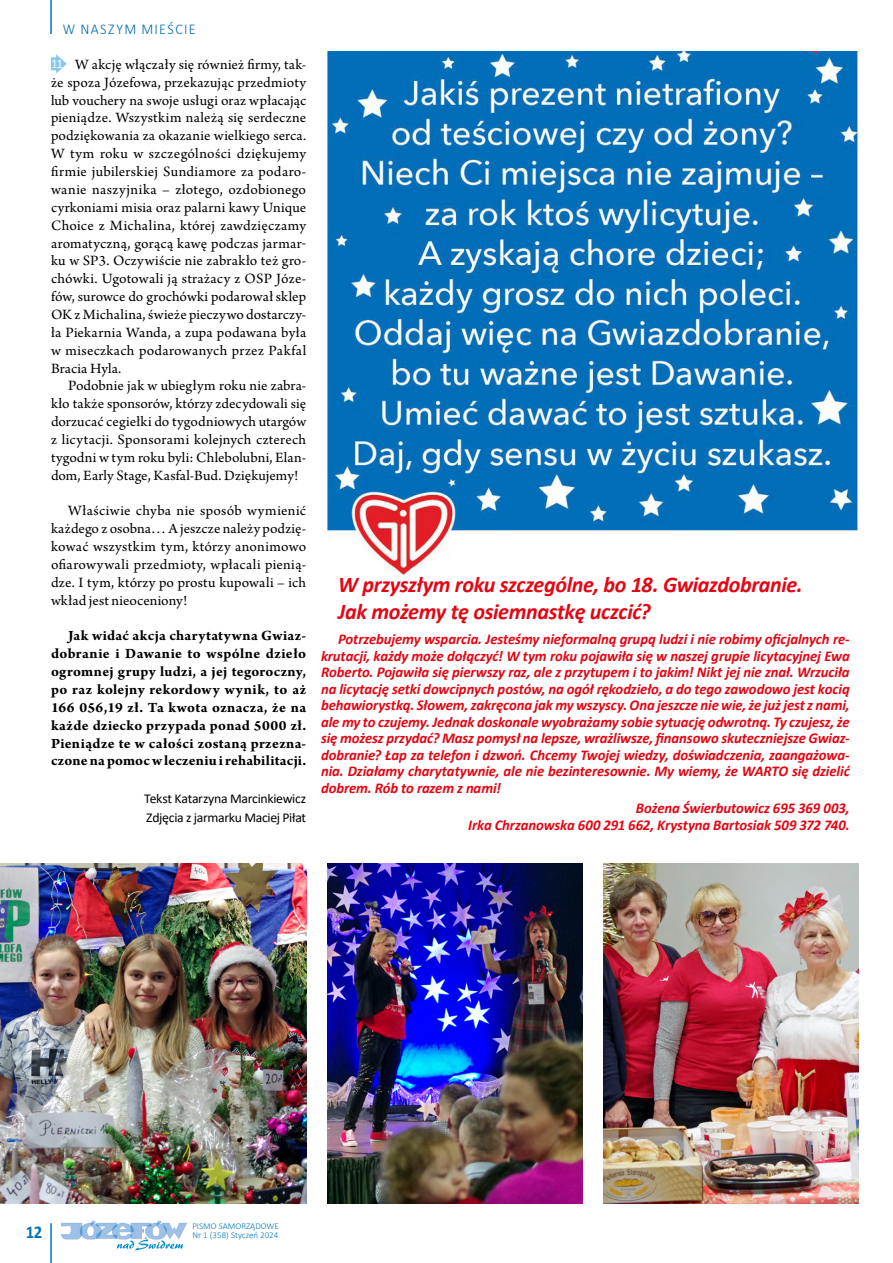
<style>
.page{position:relative;width:893px;height:1263px;background:#fff}
.page>*{position:absolute;margin:0;border:0;box-sizing:border-box;transform-origin:0 0}
.t1{font:italic 700 22.5px/27px "Calibri";letter-spacing:-.015em;color:#e30613}
.t2{font:700 18px "Calibri";color:#0075bf;scale:.94 1}
.t3{font:15px/17.9px "Arno Pro";letter-spacing:.01em;color:#000;text-align:justify}
.t4{font:italic 700 15px/16.5px "Calibri";letter-spacing:-.005em;color:#e30613;text-align:justify}
.t5{font:700 15px/17.9px "Arno Pro";letter-spacing:.015em;color:#000;text-align:justify}
.t6{font:300 15px "Calibri";letter-spacing:.095em;color:#0067b2;scale:.94 1}
.t7{font:13.5px/19.2px "Calibri";letter-spacing:-.025em;color:#000}
.t8{font:13.2px "Calibri";color:#fff;scale:.9 1}
.t9{font:300 9px/9.4px "Calibri";color:#0075bf}
</style>
<div class="page">
<svg style="left:51px;top:54px;width:16px;height:19px"></svg>
<img style="left:327px;top:51px;width:532px;height:526px">
<img style="left:0;top:863px;width:306px;height:340px">
<img style="left:604px;top:863px;width:255px;height:340px">
<img style="left:327px;top:863px;width:256px;height:340px">
<img style="left:61px;top:1220px;width:126px;height:19px">
<svg style="left:117px;top:1237px;width:66px;height:13px"></svg>
<hr style="left:50px;top:1223px;width:2px;height:40px;background:#0075bf">
<hr style="left:50px;top:0;width:2px;height:34px;background:#0075bf">
<p class="t6" style="left:63px;top:20px;width:143px">W NASZYM MIEŚCIE</p>
<p class="t3" style="left:51px;top:56px;width:257px;text-indent:24px">W akcję włączały się również firmy, tak&shy;że spoza Józefowa, przekazując przedmioty lub vouchery na swoje usługi oraz wpłacając pieniądze. Wszystkim należą się serdeczne podziękowania za okazanie wielkiego serca.<br>W tym roku w szczególności dziękujemy firmie jubilerskiej Sundiamore za podaro&shy;wanie naszyjnika – złotego, ozdobionego cyrkoniami misia oraz palarni kawy Unique Choice z Michalina, której zawdzięczamy aromatyczną, gorącą kawę podczas jarmar&shy;ku w SP3. Oczywiście nie zabrakło też gro&shy;chówki. Ugotowali ją strażacy z OSP Józe&shy;fów, surowce do grochówki podarował sklep OK z Michalina, świeże pieczywo dostarczy&shy;ła Piekarnia Wanda, a zupa podawana była w miseczkach podarowanych przez Pakfal Bracia Hyla.</p>
<p class="t3" style="left:51px;top:378px;width:257px;text-indent:17px">Podobnie jak w ubiegłym roku nie zabra&shy;kło także sponsorów, którzy zdecydowali się dorzucać cegiełki do tygodniowych utargów z licytacji. Sponsorami kolejnych czterech tygodni w tym roku byli: Chlebolubni, Elan&shy;dom, Early Stage, Kasfal-Bud. Dziękujemy!</p>
<p class="t3" style="left:51px;top:503px;width:257px;text-indent:17px">Właściwie chyba nie sposób wymienić każdego z osobna… A jeszcze należy podzię&shy;kować wszystkim tym, którzy anonimowo ofiarowywali przedmioty, wpłacali pienią&shy;dze. I tym, którzy po prostu kupowali – ich wkład jest nieoceniony!</p>
<p class="t5" style="left:51px;top:628px;width:257px;text-indent:17px">Jak widać akcja charytatywna Gwiaz&shy;dobranie i Dawanie to wspólne dzieło ogromnej grupy ludzi, a jej tegoroczny, po raz kolejny rekordowy wynik, to aż 166 056,19 zł. Ta kwota oznacza, że na każde dziecko przypada ponad 5000 zł.<br>Pieniądze te w całości zostaną przezna&shy;czone na pomoc w leczeniu i rehabilitacji.</p>
<p class="t7" style="left:144px;top:788px;width:164px">Tekst Katarzyna Marcinkiewicz<br>Zdjęcia z jarmarku Maciej Piłat</p>
<p class="t8" style="left:52px;top:54px;width:14px">11</p>
<h1 class="t1" style="left:338px;top:570px;width:466px">W przyszłym roku szczególne, bo 18. Gwiazdobranie.<br>Jak możemy tę osiemnastkę uczcić?</h1>
<p class="t4" style="left:321px;top:630px;width:530px;text-indent:17px">Potrzebujemy wsparcia. Jesteśmy nieformalną grupą ludzi i nie robimy oficjalnych re&shy;krutacji, każdy może dołączyć! W tym roku pojawiła się w naszej grupie licytacyjnej Ewa Roberto. Pojawiła się pierwszy raz, ale z przytupem i to jakim! Nikt jej nie znał. Wrzuciła na licytację setki dowcipnych postów, na ogół rękodzieło, a do tego zawodowo jest kocią behawiorystką. Słowem, zakręcona jak my wszyscy. Ona jeszcze nie wie, że już jest z nami, ale my to czujemy. Jednak doskonale wyobrażamy sobie sytuację odwrotną. Ty czujesz, że się możesz przydać? Masz pomysł na lepsze, wrażliwsze, finansowo skuteczniejsze Gwiaz&shy;dobranie? Łap za telefon i dzwoń. Chcemy Twojej wiedzy, doświadczenia, zaangażowa&shy;nia. Działamy charytatywnie, ale nie bezinteresownie. My wiemy, że WARTO się dzielić dobrem. Rób to razem z nami!</p>
<p class="t4" style="left:468px;top:799px;width:383px;text-align:right">Bożena Świerbutowicz 695 369 003,<br>Irka Chrzanowska 600 291 662, Krystyna Bartosiak 509 372 740.</p>
<p class="t2" style="left:26px;top:1220px;width:19px">12</p>
<p class="t9" style="left:192px;top:1221px;width:88px">PISMO SAMORZĄDOWE<br>Nr 1 (358) Styczeń 2024</p>
</div>
